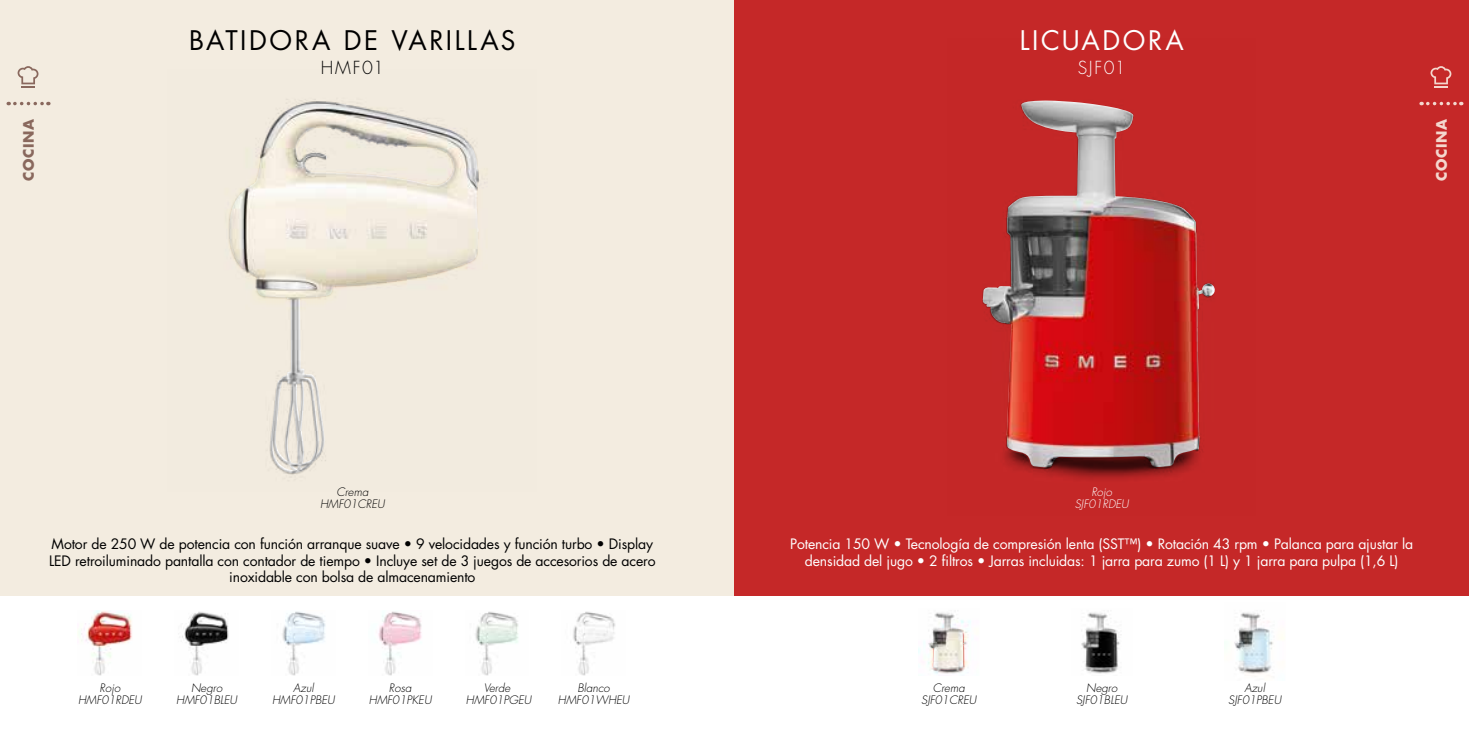
<style>
.page{position:relative;width:1469px;height:735px;background:#fff}
.page>*{position:absolute;margin:0;border:0;box-sizing:border-box;transform-origin:0 0}
.t1{font:26.25px "Futura Std";letter-spacing:.095em;color:#000}
.t2{font:26.25px "Futura Std";letter-spacing:.095em;color:#fff}
.t3{font:300 17.5px "Futura Std";letter-spacing:.1em;color:#000}
.t4{font:300 17.5px "Futura Std";letter-spacing:.085em;color:#fff}
.t5{font:14px/16.8px "Futura Std";letter-spacing:-.01em;color:#000;text-align:center}
.t6{font:14px/16.8px "Futura Std";letter-spacing:-.01em;color:#fff;text-align:center}
.t7{font:700 14px "Futura Std";letter-spacing:.045em;color:#89685d}
.t8{font:700 14px "Futura Std";letter-spacing:.045em;color:#f4d7ce}
.t9{font:italic 300 11.38px/12.2px "Futura Std";color:#000;text-align:center}
.t10{font:italic 300 11.38px/12.2px "Futura Std";color:#fff;text-align:center}
</style>
<div class="page">
<div style="left:0;top:0;width:734px;height:595px;background:#f3ece0"></div>
<img style="left:228px;top:102px;width:250px;height:371px">
<img style="left:79px;top:610px;width:53px;height:65px">
<img style="left:182px;top:611px;width:47px;height:64px">
<img style="left:282px;top:611px;width:44px;height:64px">
<img style="left:475px;top:611px;width:44px;height:64px">
<img style="left:378px;top:611px;width:44px;height:64px">
<img style="left:573px;top:611px;width:43px;height:64px">
<div style="left:734px;top:0;width:734px;height:595px;background:#c52828"></div>
<img style="left:1081px;top:612px;width:40px;height:62px">
<img style="left:1082px;top:613px;width:34px;height:57px">
<img style="left:918px;top:612px;width:53px;height:62px">
<img style="left:929px;top:613px;width:34px;height:57px">
<img style="left:1013px;top:282px;width:202px;height:198px">
<img style="left:982px;top:100px;width:217px;height:367px">
<img style="left:1224px;top:612px;width:60px;height:62px">
<svg style="left:1427px;top:102px;width:34px;height:3px"></svg>
<svg style="left:1430px;top:66px;width:21px;height:22px"></svg>
<svg style="left:15px;top:102px;width:34px;height:3px"></svg>
<svg style="left:18px;top:66px;width:20px;height:22px"></svg>
<h1 class="t1" style="left:189px;top:23px;width:328px">BATIDORA DE VARILLAS</h1>
<p class="t3" style="left:321px;top:57px;width:65px">HMF01</p>
<h1 class="t2" style="left:1019px;top:23px;width:165px">LICUADORA</h1>
<p class="t4" style="left:1077px;top:57px;width:49px">SJF01</p>
<p class="t7" style="left:19px;top:181px;width:63px;rotate:-90deg">COCINA</p>
<p class="t8" style="left:1432px;top:181px;width:63px;rotate:-90deg">COCINA</p>
<p class="t9" style="left:320px;top:486px;width:66px">Crema<br>HMF01CREU</p>
<p class="t5" style="left:49px;top:535px;width:608px">Motor de 250 W de potencia con función arranque suave • 9 velocidades y función turbo • Display<br>LED retroiluminado pantalla con contador de tiempo • Incluye set de 3 juegos de accesorios de acero inoxidable con bolsa de almacenamiento</p>
<p class="t10" style="left:1074px;top:486px;width:56px">Rojo<br>SJF01RDEU</p>
<p class="t6" style="left:790px;top:535px;width:624px">Potencia 150 W • Tecnología de compresión lenta (SST™) • Rotación 43 rpm • Palanca para ajustar la densidad del jugo • 2 filtros • Jarras incluidas: 1 jarra para zumo (1 L) y 1 jarra para pulpa (1,6 L)</p>
<p class="t9" style="left:78px;top:681px;width:65px">Rojo<br>HMF01RDEU</p>
<p class="t9" style="left:176px;top:681px;width:62px">Negro<br>HMF01BLEU</p>
<p class="t9" style="left:272px;top:681px;width:64px">Azul<br>HMF01PBEU</p>
<p class="t9" style="left:369px;top:681px;width:64px">Rosa<br>HMF01PKEU</p>
<p class="t9" style="left:466px;top:681px;width:67px">Verde<br>HMF01PGEU</p>
<p class="t9" style="left:558px;top:681px;width:73px">Blanco<br>HMF01WHEU</p>
<p class="t9" style="left:921px;top:681px;width:57px">Crema<br>SJF01CREU</p>
<p class="t9" style="left:1228px;top:681px;width:54px">Azul<br>SJF01PBEU</p>
<p class="t9" style="left:1076px;top:681px;width:53px">Negro<br>SJF01BLEU</p>
</div>
